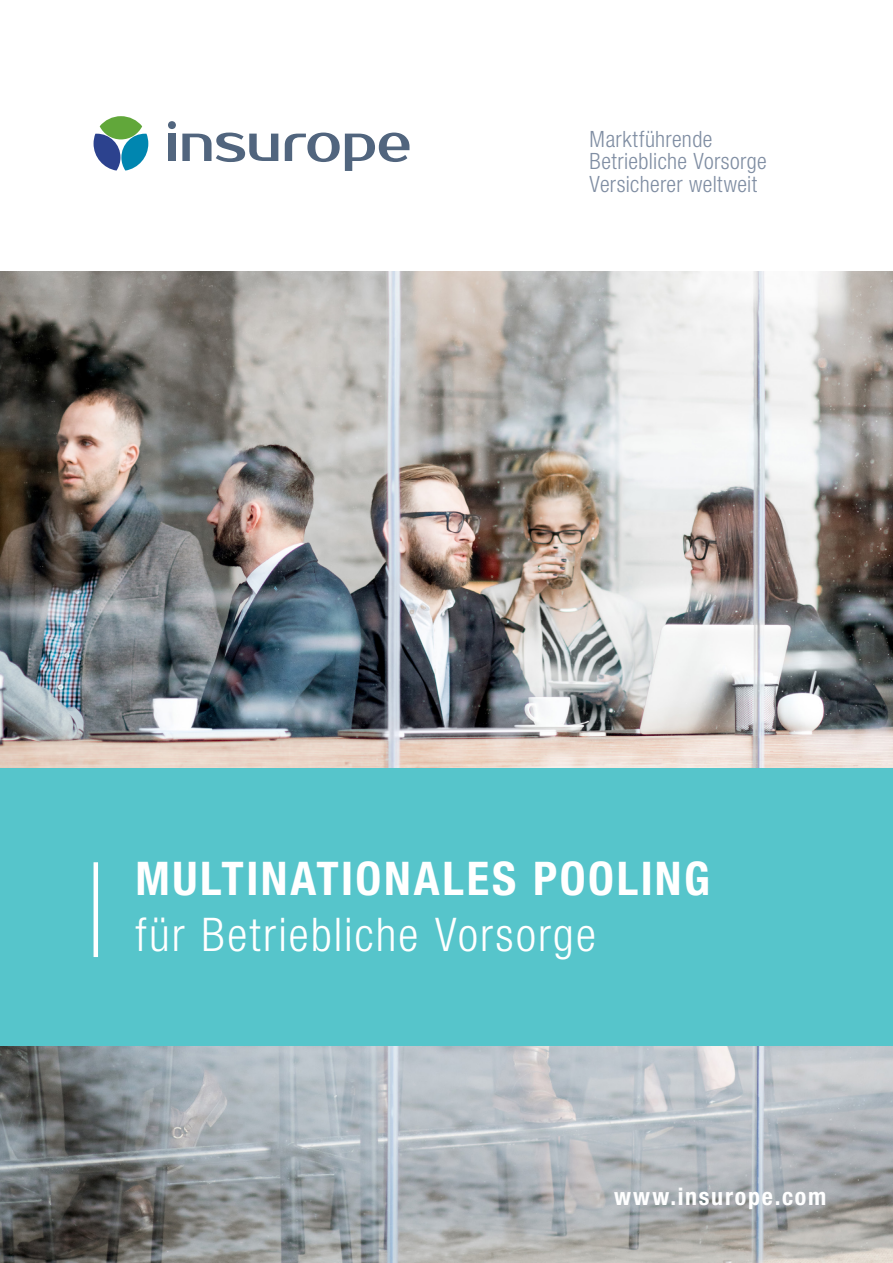
<style>
.page{position:relative;width:893px;height:1263px;background:#fff}
.page>*{position:absolute;margin:0;border:0;box-sizing:border-box;transform-origin:0 0}
.t1{font:300 condensed 46.5px/55.8px "Helvetica Neue LT Pro";letter-spacing:.045em;color:#fff}
.t2{font:700 condensed 24px "Helvetica Neue LT Pro";letter-spacing:.075em;color:#fff}
.t3{font:300 condensed 22.5px/22.5px "Helvetica Neue LT Pro";letter-spacing:.015em;color:#808ea3}
.s1{font-weight:700}
</style>
<div class="page">
<img style="left:0;top:271px;width:893px;height:992px">
<div style="left:168px;top:134px;width:8px;height:27px;background:#51657e"></div>
<svg style="left:168px;top:121px;width:8px;height:8px"></svg>
<svg style="left:182px;top:133px;width:96px;height:29px"></svg>
<svg style="left:285px;top:133px;width:124px;height:38px"></svg>
<svg style="left:94px;top:116px;width:54px;height:55px"></svg>
<div style="left:0;top:768px;width:893px;height:277px;background:#56c5cb"></div>
<hr style="left:94px;top:862px;width:4px;height:95px;background:#fff">
<p class="t3" style="left:590px;top:128px;width:178px">Marktführende<br>Betriebliche Vorsorge<br>Versicherer weltweit</p>
<p class="t1" style="left:135px;top:850px;width:576px"><span class="s1">MULTINATIONALES POOLING </span>für Betriebliche Vorsorge</p>
<p class="t2" style="left:614px;top:1182px;width:214px">www.insurope.com</p>
</div>
